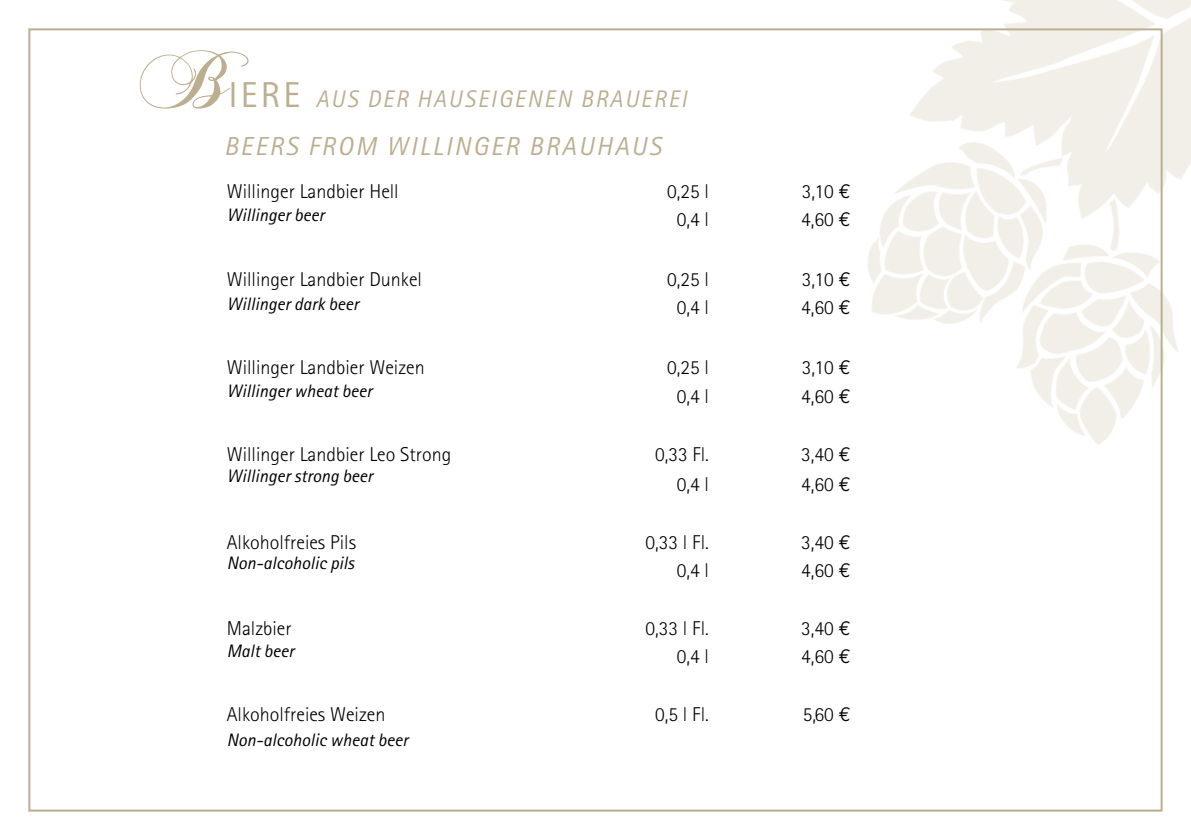
<style>
.page{position:relative;width:1191px;height:840px;background:#fff}
.page>*{position:absolute;margin:0;border:0;box-sizing:border-box;transform-origin:0 0}
.t1{font:84px "Chopin Script";color:#bbae91}
.t2{font:italic 26px "Rotis Sans Serif";letter-spacing:.09em;color:#bbae91}
.t3{font:italic 24px "Rotis Sans Serif";letter-spacing:.09em;color:#bbae91}
.t4{font:300 20px "Rotis Sans Serif";color:#000}
.t5{font:italic 18px "Rotis Sans Serif";color:#000}
.s1{font-style:normal;font-size:36px}
.s2{font-family:"Euro Mono";font-weight:400}
</style>
<div class="page">
<img style="left:868px;top:0;width:323px;height:490px">
<p class="t1" style="left:139px;top:28px;width:91px">B</p>
<p class="t3" style="left:228px;top:84px;width:460px"><span class="s1">IERE</span> AUS DER HAUSEIGENEN BRAUEREI</p>
<p class="t2" style="left:224px;top:131px;width:439px">BEERS FROM WILLINGER BRAUHAUS</p>
<p class="t4" style="left:227px;top:180px;width:173px">Willinger Landbier Hell</p>
<p class="t4" style="left:667px;top:180px;width:43px">0,25 l</p>
<p class="t4" style="left:801px;top:180px;width:50px">3,10 <span class="s2">€</span></p>
<p class="t4" style="left:676px;top:208px;width:34px">0,4 l</p>
<p class="t4" style="left:801px;top:208px;width:51px">4,60 <span class="s2">€</span></p>
<p class="t5" style="left:227px;top:204px;width:99px">Willinger beer</p>
<p class="t4" style="left:227px;top:268px;width:197px">Willinger Landbier Dunkel</p>
<p class="t4" style="left:667px;top:268px;width:43px">0,25 l</p>
<p class="t4" style="left:801px;top:268px;width:50px">3,10 <span class="s2">€</span></p>
<p class="t4" style="left:676px;top:296px;width:34px">0,4 l</p>
<p class="t4" style="left:801px;top:296px;width:51px">4,60 <span class="s2">€</span></p>
<p class="t5" style="left:227px;top:293px;width:133px">Willinger dark beer</p>
<p class="t4" style="left:227px;top:356px;width:199px">Willinger Landbier Weizen</p>
<p class="t4" style="left:667px;top:356px;width:43px">0,25 l</p>
<p class="t4" style="left:801px;top:356px;width:50px">3,10 <span class="s2">€</span></p>
<p class="t4" style="left:676px;top:384px;width:34px">0,4 l</p>
<p class="t4" style="left:801px;top:384px;width:51px">4,60 <span class="s2">€</span></p>
<p class="t5" style="left:227px;top:379px;width:147px">Willinger wheat beer</p>
<p class="t4" style="left:227px;top:442px;width:226px">Willinger Landbier Leo Strong</p>
<p class="t4" style="left:655px;top:442px;width:55px">0,33 Fl.</p>
<p class="t4" style="left:801px;top:442px;width:51px">3,40 <span class="s2">€</span></p>
<p class="t4" style="left:676px;top:472px;width:34px">0,4 l</p>
<p class="t4" style="left:801px;top:472px;width:51px">4,60 <span class="s2">€</span></p>
<p class="t5" style="left:227px;top:465px;width:147px">Willinger strong beer</p>
<p class="t4" style="left:227px;top:530px;width:131px">Alkoholfreies Pils</p>
<p class="t4" style="left:645px;top:530px;width:65px">0,33 l Fl.</p>
<p class="t4" style="left:801px;top:530px;width:51px">3,40 <span class="s2">€</span></p>
<p class="t4" style="left:676px;top:558px;width:34px">0,4 l</p>
<p class="t4" style="left:801px;top:558px;width:51px">4,60 <span class="s2">€</span></p>
<p class="t5" style="left:227px;top:552px;width:129px">Non-alcoholic pils</p>
<p class="t4" style="left:227px;top:616px;width:66px">Malzbier</p>
<p class="t4" style="left:645px;top:616px;width:65px">0,33 l Fl.</p>
<p class="t4" style="left:801px;top:616px;width:51px">3,40 <span class="s2">€</span></p>
<p class="t4" style="left:676px;top:644px;width:34px">0,4 l</p>
<p class="t4" style="left:801px;top:644px;width:51px">4,60 <span class="s2">€</span></p>
<p class="t5" style="left:227px;top:640px;width:69px">Malt beer</p>
<p class="t4" style="left:227px;top:702px;width:160px">Alkoholfreies Weizen</p>
<p class="t4" style="left:655px;top:702px;width:55px">0,5 l Fl.</p>
<p class="t4" style="left:803px;top:702px;width:49px">5,60 <span class="s2">€</span></p>
<p class="t5" style="left:227px;top:729px;width:183px">Non-alcoholic wheat beer</p>
</div>
